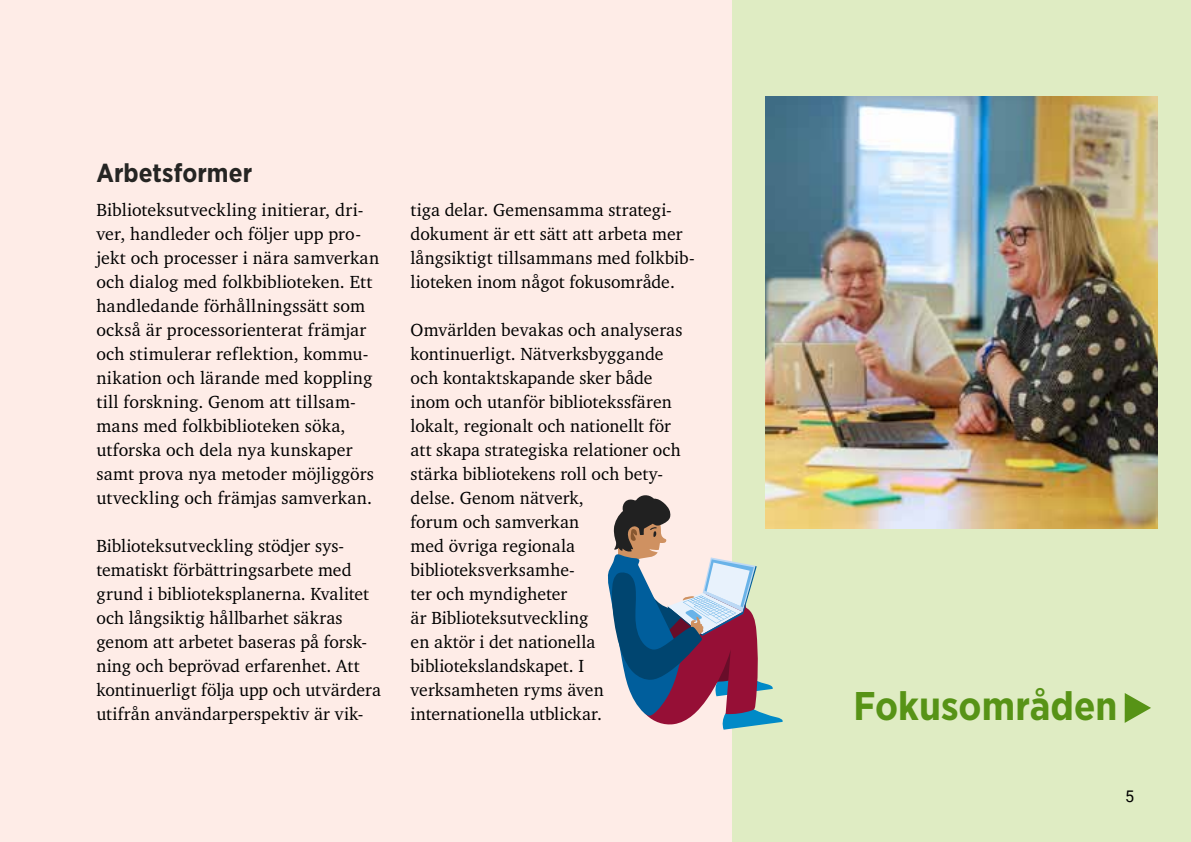
<style>
.page{position:relative;width:1191px;height:842px;background:#fff}
.page>*{position:absolute;margin:0;border:0;box-sizing:border-box;transform-origin:0 0}
.t1{font:700 40px "Gotham Narrow";color:#579316}
.t2{font:700 26px "Gotham Narrow";letter-spacing:.005em;color:#252523}
.Bröd{font:18px/24px "Charter IT Cby BT";letter-spacing:.005em;color:#000}
.t3{font:16px "Roboto";color:#000}
</style>
<div class="page">
<div style="left:0;top:0;width:938px;height:842px;background:#feece7"></div>
<div style="left:732px;top:0;width:459px;height:842px;background:#dfecc3"></div>
<svg style="left:1124px;top:693px;width:27px;height:30px"></svg>
<svg style="left:607px;top:494px;width:176px;height:236px"></svg>
<img style="left:766px;top:96px;width:391px;height:432px">
<h2 class="t2" style="left:96px;top:156px;width:157px">Arbetsformer</h2>
<p class="Bröd" style="left:96px;top:197px;width:284px">Biblioteksutveckling initierar, dri&shy;ver, handleder och följer upp pro&shy;jekt och processer i nära samverkan och dialog med folkbiblioteken. Ett handledande förhållningssätt som också är processorienterat främjar och stimulerar reflektion, kommu&shy;nikation och lärande med koppling till forskning. Genom att tillsam&shy;mans med folkbiblioteken söka, utforska och dela nya kunskaper samt prova nya metoder möjliggörs utveckling och främjas samverkan.</p>
<p class="Bröd" style="left:96px;top:533px;width:286px">Biblioteksutveckling stödjer sys&shy;tematiskt förbättringsarbete med grund i biblioteksplanerna. Kvalitet och långsiktig hållbarhet säkras genom att arbetet baseras på forsk&shy;ning och beprövad erfarenhet. Att kontinuerligt följa upp och utvärdera utifrån användarperspektiv är vik-</p>
<p class="Bröd" style="left:410px;top:197px;width:286px">tiga delar. Gemensamma strategi&shy;dokument är ett sätt att arbeta mer långsiktigt tillsammans med folkbib&shy;lioteken inom något fokusområde.</p>
<p class="Bröd" style="left:410px;top:317px;width:273px">Omvärlden bevakas och analyseras kontinuerligt. Nätverksbyggande och kontaktskapande sker både inom och utanför bibliotekssfären lokalt, regionalt och nationellt för att skapa strategiska relationer och stärka bibliotekens roll och bety&shy;delse. Genom nätverk,<br>forum och samverkan<br>med övriga regionala biblioteksverksamhe-<br>ter och myndigheter<br>är Biblioteksutveckling<br>en aktör i det nationella bibliotekslandskapet. I verksamheten ryms även internationella utblickar.</p>
<h1 class="t1" style="left:853px;top:680px;width:265px">Fokusområden</h1>
<p class="t3" style="left:1125px;top:785px;width:10px">5</p>
</div>
